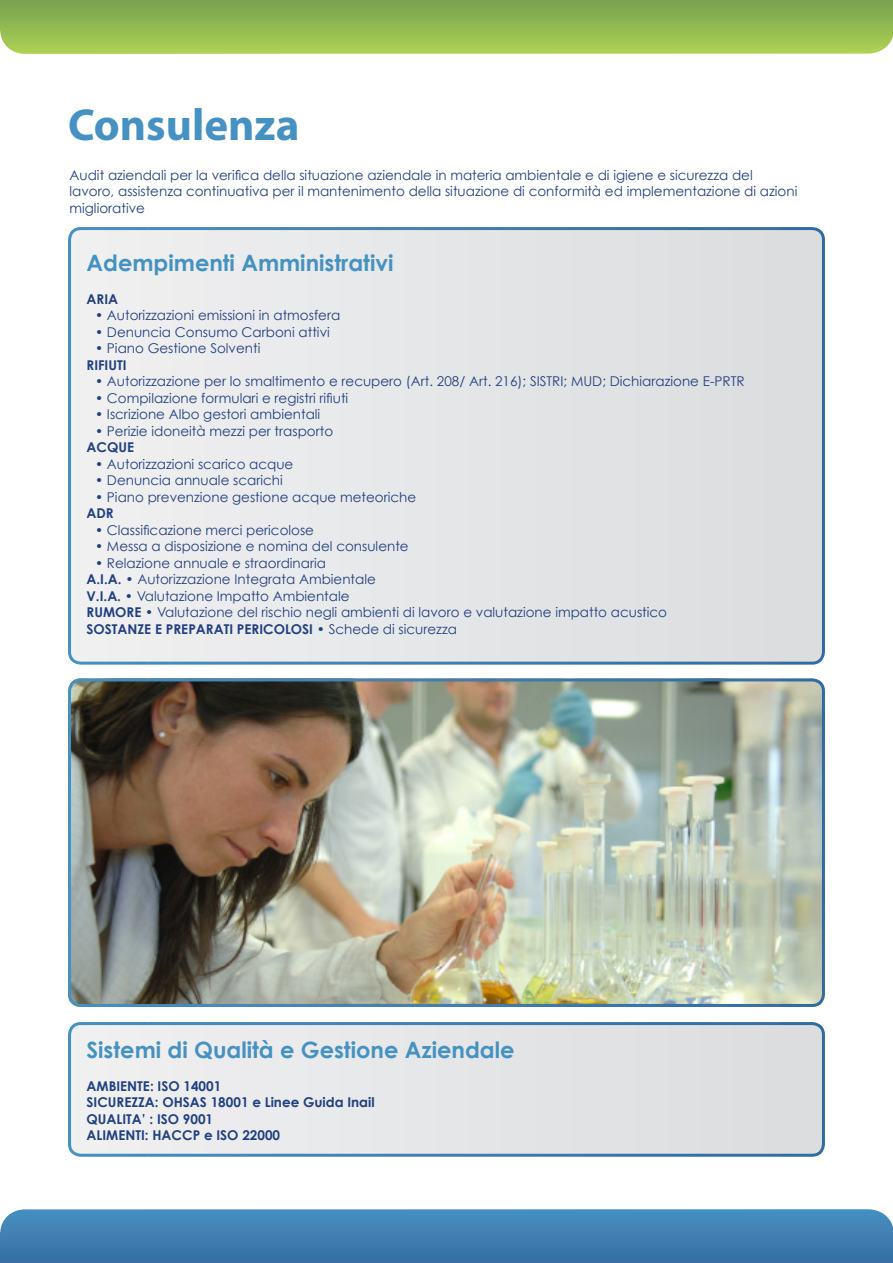
<style>
.page{position:relative;width:893px;height:1263px;background:#fff}
.page>*{position:absolute;margin:0;border:0;box-sizing:border-box;transform-origin:0 0}
.t1{font:700 45px "Myriad Pro";color:#4491c2}
.t2{font:700 22.5px "Century Gothic";color:#4491c2}
.t3{font:13.5px/16.5px "Century Gothic";color:#204081}
.t4{font:700 13.5px "Century Gothic";color:#204081}
.s1{font-weight:700}
.s2{font-weight:400}
</style>
<div class="page">
<svg style="left:0;top:1209px;width:893px;height:54px;background:#4180b2"></svg>
<svg style="left:0;top:0;width:893px;height:54px;background:#92ba53"></svg>
<img style="left:68px;top:682px;width:753px;height:325px">
<div style="left:68px;top:678px;width:757px;height:329px;border:3px solid #fff;border-radius:11px"></div>
<svg style="left:72px;top:231px;width:749px;height:430px;background:#e5e6e7"></svg>
<div style="left:68px;top:227px;width:757px;height:438px;border:3px solid #fff;border-radius:11px"></div>
<svg style="left:72px;top:1026px;width:749px;height:127px;background:#e5e6e7"></svg>
<div style="left:68px;top:1022px;width:757px;height:135px;border:3px solid #fff;border-radius:11px"></div>
<p class="t1" style="left:68px;top:95px;width:233px">Consulenza</p>
<p class="t3" style="left:70px;top:166px;width:729px">Audit aziendali per la verifica della situazione aziendale in materia ambientale e di igiene e sicurezza del lavoro, assistenza continuativa per il mantenimento della situazione di conformità ed implementazione di azioni migliorative</p>
<p class="t2" style="left:87px;top:248px;width:308px">Adempimenti Amministrativi</p>
<p class="t4" style="left:87px;top:290px;width:33px">ARIA</p>
<p class="t3" style="left:95px;top:307px;width:247px">• Autorizzazioni emissioni in atmosfera</p>
<p class="t3" style="left:95px;top:323px;width:236px">• Denuncia Consumo Carboni attivi</p>
<p class="t3" style="left:95px;top:340px;width:167px">• Piano Gestione Solventi</p>
<p class="t4" style="left:87px;top:356px;width:41px">RIFIUTI</p>
<p class="t3" style="left:95px;top:373px;width:651px">• Autorizzazione per lo smaltimento e recupero (Art. 208/ Art. 216); SISTRI; MUD; Dichiarazione E-PRTR</p>
<p class="t3" style="left:95px;top:389px;width:255px">• Compilazione formulari e registri rifiuti</p>
<p class="t3" style="left:95px;top:406px;width:227px">• Iscrizione Albo gestori ambientali</p>
<p class="t3" style="left:95px;top:422px;width:240px">• Perizie idoneità mezzi per trasporto</p>
<p class="t4" style="left:87px;top:439px;width:49px">ACQUE</p>
<p class="t3" style="left:95px;top:455px;width:200px">• Autorizzazioni scarico acque</p>
<p class="t3" style="left:95px;top:472px;width:189px">• Denuncia annuale scarichi</p>
<p class="t3" style="left:95px;top:488px;width:323px">• Piano prevenzione gestione acque meteoriche</p>
<p class="t4" style="left:87px;top:505px;width:29px">ADR</p>
<p class="t3" style="left:95px;top:521px;width:221px">• Classificazione merci pericolose</p>
<p class="t3" style="left:95px;top:538px;width:315px">• Messa a disposizione e nomina del consulente</p>
<p class="t3" style="left:95px;top:554px;width:232px">• Relazione annuale e straordinaria</p>
<p class="t3" style="left:87px;top:571px;width:291px"><span class="s1">A.I.A.</span> • Autorizzazione Integrata Ambientale</p>
<p class="t3" style="left:87px;top:587px;width:265px"><span class="s1">V.I.A.</span> • Valutazione Impatto Ambientale</p>
<p class="t3" style="left:87px;top:604px;width:582px"><span class="s1">RUMORE</span> • Valutazione del rischio negli ambienti di lavoro e valutazione impatto acustico</p>
<p class="t4" style="left:87px;top:620px;width:372px">SOSTANZE E PREPARATI PERICOLOSI • <span class="s2">Schede di sicurezza</span></p>
<p class="t2" style="left:87px;top:1035px;width:429px">Sistemi di Qualità e Gestione Aziendale</p>
<p class="t4" style="left:87px;top:1077px;width:136px">AMBIENTE: ISO 14001</p>
<p class="t4" style="left:87px;top:1093px;width:290px">SICUREZZA: OHSAS 18001 e Linee Guida Inail</p>
<p class="t4" style="left:87px;top:1110px;width:128px">QUALITA’ : ISO 9001</p>
<p class="t4" style="left:87px;top:1126px;width:195px">ALIMENTI: HACCP e ISO 22000</p>
</div>
